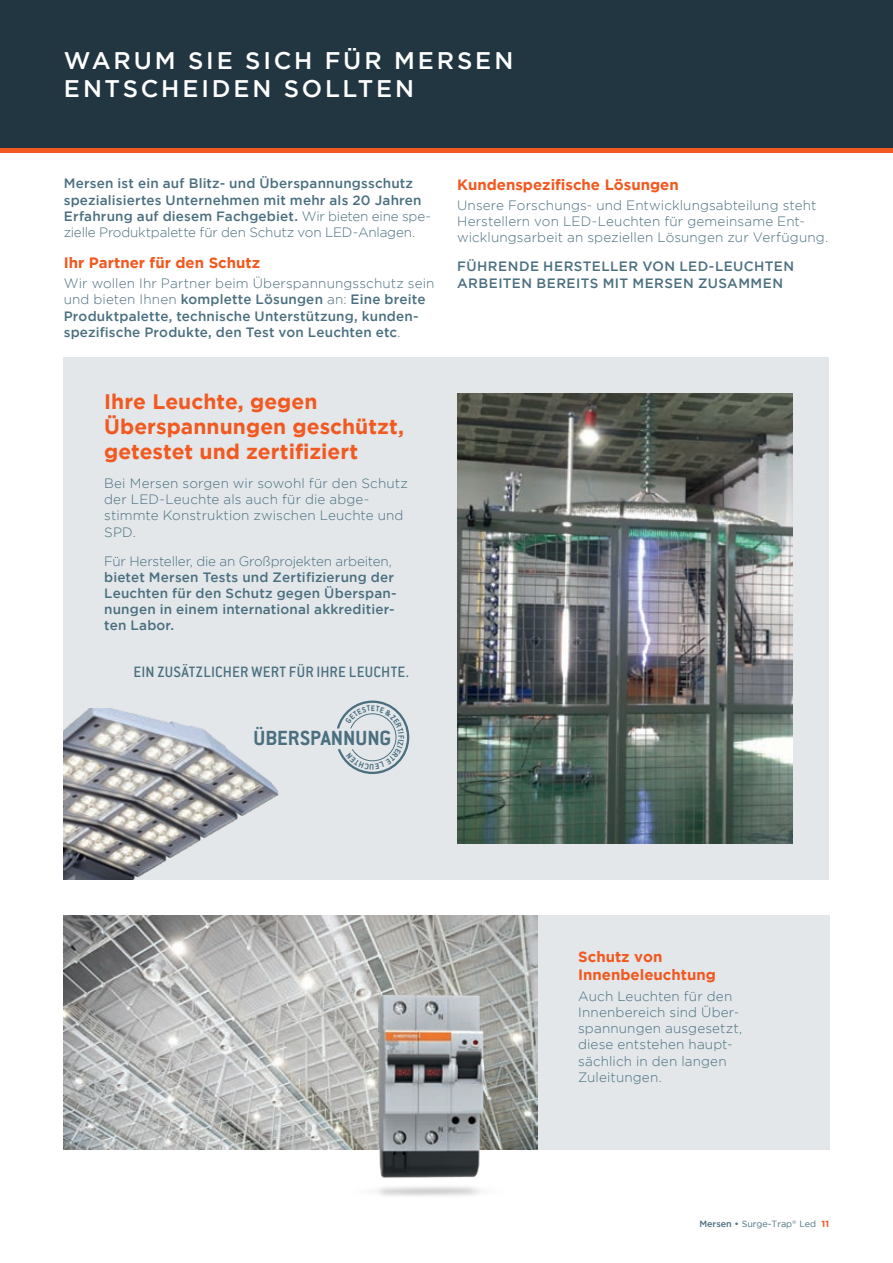
<style>
.page{position:relative;width:893px;height:1263px;background:#fff}
.page>*{position:absolute;margin:0;border:0;box-sizing:border-box;transform-origin:0 0}
.t1{font:500 24px/28.8px "Gotham";letter-spacing:.12em;color:#fff}
.t2{font:700 22.5px "Conduit ITC Std";color:#4b6f7f}
.t3{font:700 21px/25.2px "Gotham";color:#f15921}
.t4{font:500 16.5px "Conduit ITC Std";letter-spacing:.01em;color:#4b6f7f}
.t5{font:700 15px/18px "Gotham";color:#f15921}
.t6{font:500 13.5px/16.2px "Gotham";letter-spacing:.015em;color:#4b6f7f}
.t7{font:300 13.5px/16.2px "Gotham";letter-spacing:.01em;color:#4b6f7f}
.t8{font:500 13.5px/16.2px "Gotham";letter-spacing:.035em;color:#4b6f7f}
.t9{font:300 13.5px "Gotham";letter-spacing:-.015em;color:#4b6f7f}
.t10{font:9px "Gotham";color:#4b6f7f}
.s1{font-weight:300}
.s2{font-weight:500}
.s3{font-weight:700;color:#f15921}
</style>
<div class="page">
<div style="left:0;top:0;width:893px;height:149px;background:#223641"></div>
<div style="left:0;top:148px;width:893px;height:5px;background:#f15921"></div>
<div style="left:64px;top:357px;width:765px;height:522px;background:#e3e7e9"></div>
<div style="left:538px;top:915px;width:291px;height:234px;background:#e3e7e9"></div>
<img style="left:457px;top:393px;width:335px;height:450px">
<img style="left:64px;top:915px;width:474px;height:234px">
<img style="left:325px;top:984px;width:213px;height:212px">
<img style="left:64px;top:709px;width:215px;height:170px">
<svg style="left:337px;top:700px;width:72px;height:74px"></svg>
<h1 class="t1" style="left:64px;top:45px;width:451px">WARUM SIE SICH FÜR MERSEN<br>ENTSCHEIDEN SOLLTEN</h1>
<p class="t6" style="left:64px;top:175px;width:369px">Mersen ist ein auf Blitz- und Überspannungsschutz spezialisiertes Unternehmen mit mehr als 20 Jahren Erfahrung auf diesem Fachgebiet. <span class="s1">Wir bieten eine spe&shy;zielle Produktpalette für den Schutz von LED-Anlagen.</span></p>
<p class="t5" style="left:64px;top:253px;width:198px">Ihr Partner für den Schutz</p>
<p class="t6" style="left:64px;top:275px;width:372px"><span class="s1">Wir wollen Ihr Partner beim Überspannungsschutz sein und bieten Ihnen</span> komplette Lösungen <span class="s1">an:</span> Eine breite Produktpalette, technische Unterstützung, kunden&shy;spezifische Produkte, den Test von Leuchten etc<span class="s1">.</span></p>
<h3 class="t3" style="left:104px;top:388px;width:302px">Ihre Leuchte, gegen<br>Überspannungen geschützt, getestet und zertifiziert</h3>
<p class="t7" style="left:104px;top:475px;width:305px">Bei Mersen sorgen wir sowohl für den Schutz der LED-Leuchte als auch für die abge&shy;stimmte Konstruktion zwischen Leuchte und<br>SPD.</p>
<p class="t9" style="left:104px;top:553px;width:289px">Für Hersteller, die an Großprojekten arbeiten,</p>
<p class="t6" style="left:104px;top:569px;width:294px">bietet Mersen Tests und Zertifizierung der Leuchten für den Schutz gegen Überspan&shy;nungen in einem international akkreditier&shy;ten Labor.</p>
<p class="t4" style="left:134px;top:662px;width:277px">EIN ZUSÄTZLICHER WERT FÜR IHRE LEUCHTE.</p>
<h2 class="t2" style="left:254px;top:725px;width:139px">ÜBERSPANNUNG</h2>
<p class="t5" style="left:457px;top:175px;width:223px">Kundenspezifische Lösungen</p>
<p class="t7" style="left:457px;top:197px;width:372px">Unsere Forschungs- und Entwicklungsabteilung steht<br>Herstellern von LED-Leuchten für gemeinsame Ent&shy;wicklungsarbeit an speziellen Lösungen zur Verfügung.</p>
<p class="t8" style="left:457px;top:258px;width:338px">FÜHRENDE HERSTELLER VON LED-LEUCHTEN<br>ARBEITEN BEREITS MIT MERSEN ZUSAMMEN</p>
<p class="t5" style="left:578px;top:948px;width:139px">Schutz von<br>Innenbeleuchtung</p>
<p class="t7" style="left:578px;top:988px;width:166px">Auch Leuchten für den<br>Innenbereich sind Über&shy;spannungen ausgesetzt, diese entstehen haupt&shy;sächlich in den langen<br>Zuleitungen.</p>
<p class="t10" style="left:699px;top:1219px;width:131px"><span class="s2">Mersen •</span> Surge-Trap<sup>®</sup> Led <span class="s3">11</span></p>
</div>
